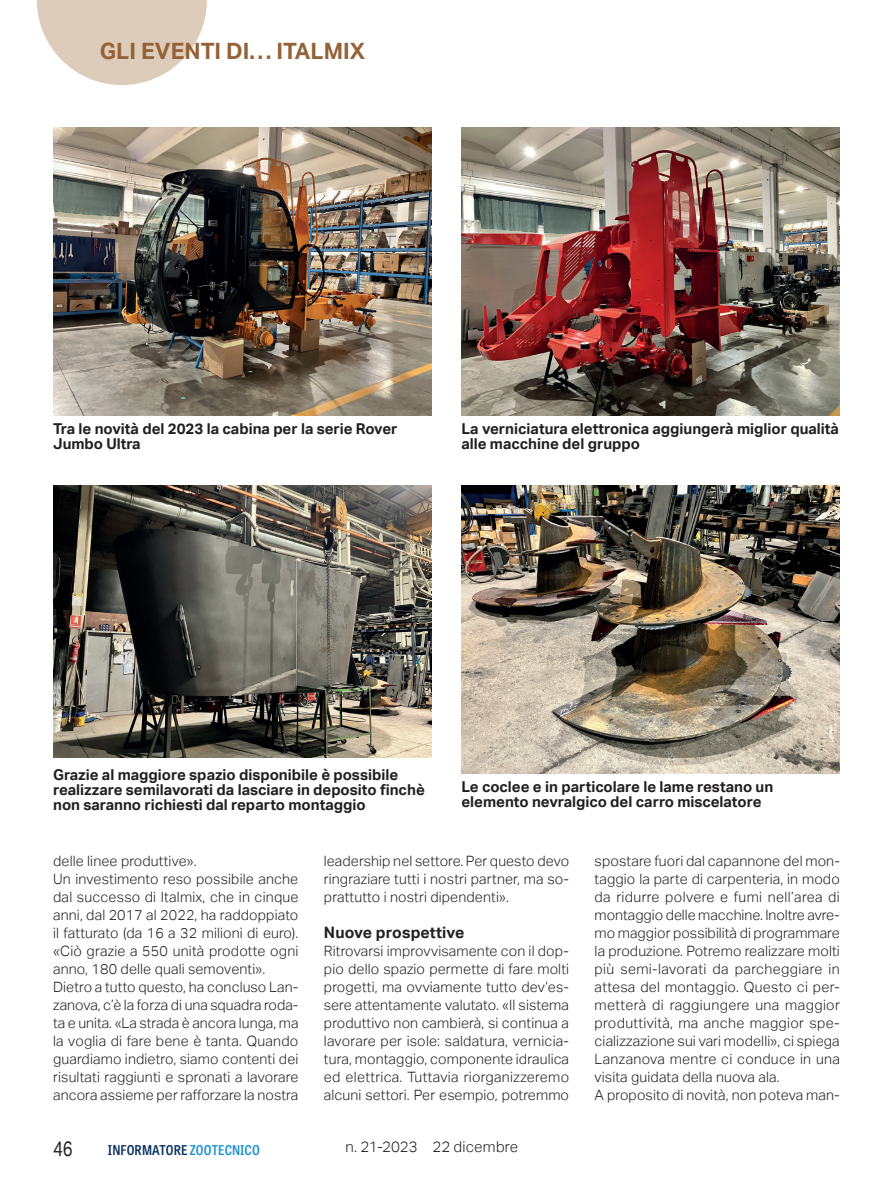
<style>
.page{position:relative;width:893px;height:1191px;background:#fff}
.page>*{position:absolute;margin:0;border:0;box-sizing:border-box;transform-origin:0 0}
.t1{font:700 22.5px "Aktiv Grotesk";color:#946237}
.t2{font:21px "Aktiv Grotesk";color:#231f20;scale:.8 1}
.t3{font:700 15.75px "Aktiv Grotesk";letter-spacing:.01em;color:#231f20}
.t4{font:700 15px/15px "Aktiv Grotesk";color:#231f20}
.t5{font:300 15px "Aktiv Grotesk";letter-spacing:.005em;color:#231f20}
.t6{font:300 14.25px/18px "Aktiv Grotesk";letter-spacing:.01em;color:#231f20}
.t7{font:600 semi-condensed 13.5px "Tablet Gothic";letter-spacing:.01em;color:#082e5e}
.s1{color:#1d90d0}
</style>
<div class="page">
<svg style="left:37px;top:0;width:170px;height:85px"></svg>
<img style="left:53px;top:128px;width:379px;height:288px">
<img style="left:461px;top:128px;width:379px;height:288px">
<img style="left:53px;top:485px;width:379px;height:272px">
<img style="left:461px;top:485px;width:379px;height:288px">
<h1 class="t1" style="left:100px;top:38px;width:267px">GLI EVENTI DI… ITALMIX</h1>
<p class="t4" style="left:53px;top:421px;width:346px">Tra le novità del 2023 la cabina per la serie Rover<br>Jumbo Ultra</p>
<p class="t4" style="left:461px;top:421px;width:379px">La verniciatura elettronica aggiungerà miglior qualità alle macchine del gruppo</p>
<p class="t4" style="left:53px;top:767px;width:373px">Grazie al maggiore spazio disponibile è possibile realizzare semilavorati da lasciare in deposito finchè non saranno richiesti dal reparto montaggio</p>
<p class="t4" style="left:461px;top:779px;width:313px">Le coclee e in particolare le lame restano un elemento nevralgico del carro miscelatore</p>
<p class="t6" style="left:53px;top:852px;width:247px">delle linee produttive».<br>Un investimento reso possibile anche dal successo di Italmix, che in cinque anni, dal 2017 al 2022, ha raddoppiato il fatturato (da 16 a 32 milioni di euro). «Ciò grazie a 550 unità prodotte ogni anno, 180 delle quali semoventi».<br>Dietro a tutto questo, ha concluso Lan&shy;zanova, c’è la forza di una squadra roda&shy;ta e unita. «La strada è ancora lunga, ma la voglia di fare bene è tanta. Quando guardiamo indietro, siamo contenti dei risultati raggiunti e spronati a lavorare ancora assieme per rafforzare la nostra</p>
<p class="t6" style="left:324px;top:852px;width:247px;text-align:justify">leadership nel settore. Per questo devo ringraziare tutti i nostri partner, ma so&shy;prattutto i nostri dipendenti».</p>
<p class="t3" style="left:324px;top:923px;width:142px">Nuove prospettive</p>
<p class="t6" style="left:324px;top:942px;width:247px;text-align:justify">Ritrovarsi improvvisamente con il dop&shy;pio dello spazio permette di fare molti progetti, ma ovviamente tutto dev’es&shy;sere attentamente valutato. «Il sistema produttivo non cambierà, si continua a lavorare per isole: saldatura, vernicia&shy;tura, montaggio, componente idraulica ed elettrica. Tuttavia riorganizzeremo alcuni settori. Per esempio, potremmo</p>
<h2 class="t2" style="left:53px;top:1136px;width:26px">46</h2>
<p class="t7" style="left:108px;top:1141px;width:153px">INFORMATORE <span class="s1">ZOOTECNICO</span></p>
<p class="t5" style="left:345px;top:1138px;width:174px">n. 21-2023 22 dicembre</p>
<p class="t6" style="left:595px;top:852px;width:247px">spostare fuori dal capannone del mon&shy;taggio la parte di carpenteria, in modo da ridurre polvere e fumi nell’area di montaggio delle macchine. Inoltre avre&shy;mo maggior possibilità di programmare la produzione. Potremo realizzare molti più semi-lavorati da parcheggiare in attesa del montaggio. Questo ci per&shy;metterà di raggiungere una maggior produttività, ma anche maggior spe&shy;cializzazione sui vari modelli», ci spiega Lanzanova mentre ci conduce in una visita guidata della nuova ala.<br>A proposito di novità, non poteva man-</p>
</div>
